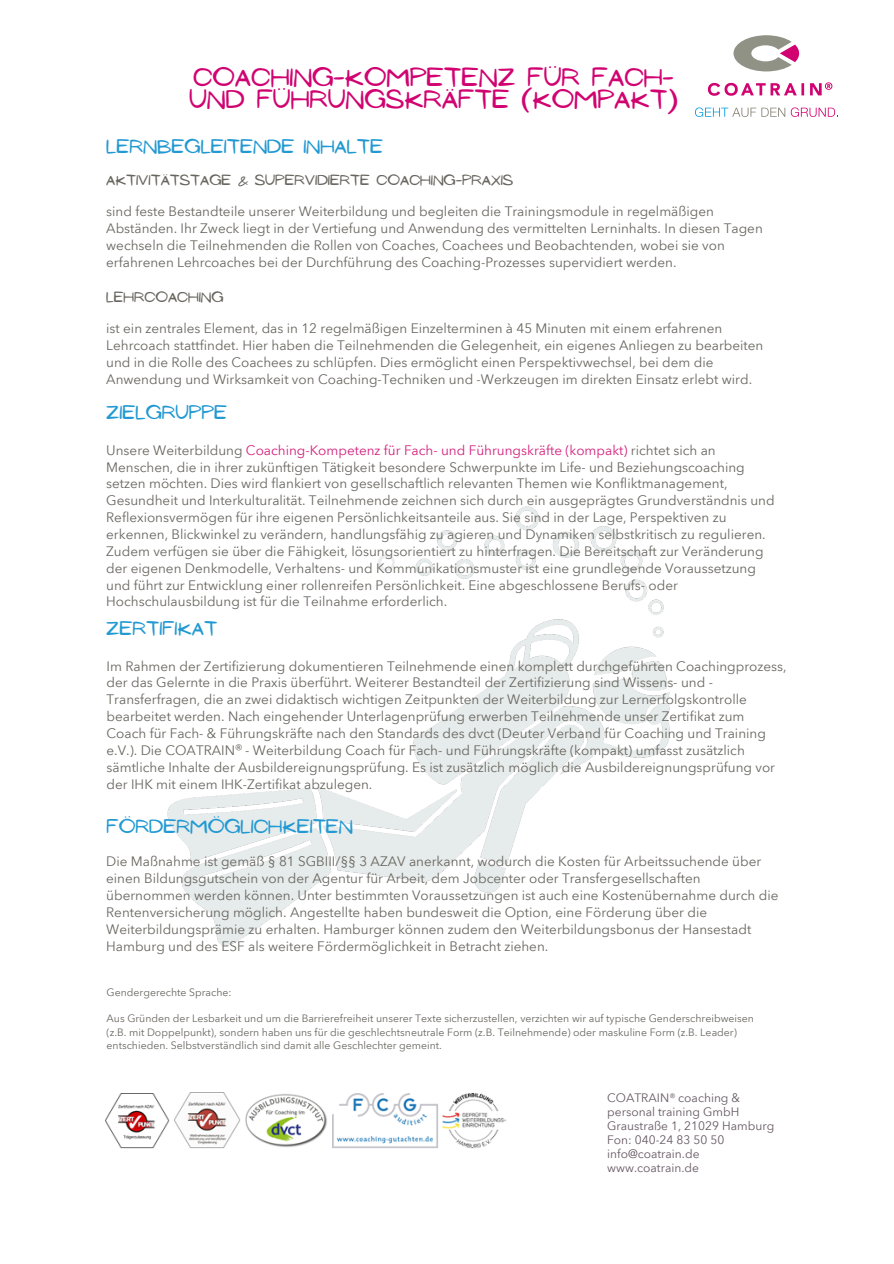
<style>
.page{position:relative;width:894px;height:1264px;background:#fff}
.page>*{position:absolute;margin:0;border:0;box-sizing:border-box;transform-origin:0 0}
.t1{font:24px/22.5px "NF Ananias Regular";color:#d10371}
.t2{font:18px "NF Ananias Regular";color:#2299d2}
.t3{font:13.5px/16.8px "Avenir Next Arabic";color:#68665f}
.t4{font:13.5px "NF Ananias Regular";color:#68665f}
.t5{font:13.5px "Avenir Next Arabic";color:#6b675c}
.t6{font:12px/14px "Avenir Next Arabic";color:#665963}
.t7{font:10.5px/13.2px "Avenir Next Arabic";color:#68665f}
.t8{font:10.5px "Avenir Next Arabic";color:#665963}
.s1{color:#d4207d}
</style>
<div class="page">
<svg style="left:733px;top:35px;width:65px;height:36px"></svg>
<svg style="left:707px;top:82px;width:125px;height:14px"></svg>
<svg style="left:695px;top:107px;width:141px;height:10px"></svg>
<img style="left:442px;top:1093px;width:64px;height:55px">
<img style="left:106px;top:1093px;width:64px;height:55px">
<img style="left:174px;top:1092px;width:66px;height:56px">
<img style="left:246px;top:1094px;width:81px;height:53px">
<img style="left:332px;top:1093px;width:106px;height:55px">
<img style="left:167px;top:506px;width:503px;height:440px">
<h2 class="t1" style="left:189px;top:66px;width:490px">COACHING-KOMPETENZ FÜR FACH-<br>UND FÜHRUNGSKRÄFTE (KOMPAKT)</h2>
<p class="t2" style="left:106px;top:137px;width:278px">LERNBEGLEITENDE INHALTE</p>
<h2 class="t4" style="left:106px;top:173px;width:408px">AKTIVITÄTSTAGE &amp; SUPERVIDIERTE COACHING-PRAXIS</h2>
<p class="t3" style="left:106px;top:203px;width:658px">sind feste Bestandteile unserer Weiterbildung und begleiten die Trainingsmodule in regelmäßigen Abständen. Ihr Zweck liegt in der Vertiefung und Anwendung des vermittelten Lerninhalts. In diesen Tagen wechseln die Teilnehmenden die Rollen von Coaches, Coachees und Beobachtenden, wobei sie von erfahrenen Lehrcoaches bei der Durchführung des Coaching-Prozesses supervidiert werden.</p>
<p class="t4" style="left:106px;top:289px;width:119px">LEHRCOACHING</p>
<h3 class="t3" style="left:106px;top:320px;width:658px">ist ein zentrales Element, das in 12 regelmäßigen Einzelterminen à 45 Minuten mit einem erfahrenen Lehrcoach stattfindet. Hier haben die Teilnehmenden die Gelegenheit, ein eigenes Anliegen zu bearbeiten und in die Rolle des Coachees zu schlüpfen. Dies ermöglicht einen Perspektivwechsel, bei dem die Anwendung und Wirksamkeit von Coaching-Techniken und -Werkzeugen im direkten Einsatz erlebt wird.</h3>
<p class="t2" style="left:106px;top:402px;width:122px">ZIELGRUPPE</p>
<p class="t3" style="left:106px;top:441px;width:669px">Unsere Weiterbildung <span class="s1">Coaching-Kompetenz für Fach- und Führungskräfte (kompakt)</span> richtet sich an Menschen, die in ihrer zukünftigen Tätigkeit besondere Schwerpunkte im Life- und Beziehungscoaching setzen möchten. Dies wird flankiert von gesellschaftlich relevanten Themen wie Konfliktmanagement, Gesundheit und Interkulturalität. Teilnehmende zeichnen sich durch ein ausgeprägtes Grundverständnis und Reflexionsvermögen für ihre eigenen Persönlichkeitsanteile aus. Sie sind in der Lage, Perspektiven zu erkennen, Blickwinkel zu verändern, handlungsfähig zu agieren und Dynamiken selbstkritisch zu regulieren.<br>Zudem verfügen sie über die Fähigkeit, lösungsorientiert zu hinterfragen. Die Bereitschaft zur Veränderung der eigenen Denkmodelle, Verhaltens- und Kommunikationsmuster ist eine grundlegende Voraussetzung und führt zur Entwicklung einer rollenreifen Persönlichkeit. Eine abgeschlossene Berufs- oder Hochschulausbildung ist für die Teilnahme erforderlich.</p>
<p class="t2" style="left:106px;top:618px;width:113px">ZERTIFIKAT</p>
<h3 class="t3" style="left:107px;top:657px;width:681px">Im Rahmen der Zertifizierung dokumentieren Teilnehmende einen komplett durchgeführten Coachingprozess, der das Gelernte in die Praxis überführt. Weiterer Bestandteil der Zertifizierung sind Wissens- und - Transferfragen, die an zwei didaktisch wichtigen Zeitpunkten der Weiterbildung zur Lernerfolgskontrolle bearbeitet werden. Nach eingehender Unterlagenprüfung erwerben Teilnehmende unser Zertifikat zum Coach für Fach- &amp; Führungskräfte nach den Standards des dvct (Deuter Verband für Coaching und Training e.V.). Die COATRAIN - Weiterbildung Coach für Fach- und Führungskräfte (kompakt) umfasst zusätzlich sämtliche Inhalte der Ausbildereignungsprüfung. Es ist zusätzlich möglich die Ausbildereignungsprüfung vor der IHK mit einem IHK-Zertifikat abzulegen.</h3>
<h4 class="t5" style="left:234px;top:742px;width:10px">®</h4>
<p class="t2" style="left:107px;top:816px;width:248px">FÖRDERMÖGLICHKEITEN</p>
<h2 class="t3" style="left:106px;top:853px;width:673px">Die Maßnahme ist gemäß § 81 SGBIII/§§ 3 AZAV anerkannt, wodurch die Kosten für Arbeitssuchende über einen Bildungsgutschein von der Agentur für Arbeit, dem Jobcenter oder Transfergesellschaften übernommen werden können. Unter bestimmten Voraussetzungen ist auch eine Kostenübernahme durch die Rentenversicherung möglich. Angestellte haben bundesweit die Option, eine Förderung über die Weiterbildungsprämie zu erhalten. Hamburger können zudem den Weiterbildungsbonus der Hansestadt Hamburg und des ESF als weitere Fördermöglichkeit in Betracht ziehen.</h2>
<p class="t7" style="left:107px;top:985px;width:127px">Gendergerechte Sprache:</p>
<p class="t7" style="left:107px;top:1012px;width:648px">Aus Gründen der Lesbarkeit und um die Barrierefreiheit unserer Texte sicherzustellen, verzichten wir auf typische Genderschreibweisen (z.B. mit Doppelpunkt), sondern haben uns für die geschlechtsneutrale Form (z.B. Teilnehmende) oder maskuline Form (z.B. Leader) entschieden. Selbstverständlich sind damit alle Geschlechter gemeint.</p>
<p class="t6" style="left:607px;top:1091px;width:168px">COATRAIN coaching &amp; personal training GmbH<br>Graustraße 1, 21029 Hamburg<br>Fon: 040-24 83 50 50 info@coatrain.de www.coatrain.de</p>
<h1 class="t8" style="left:669px;top:1091px;width:8px">®</h1>
</div>
